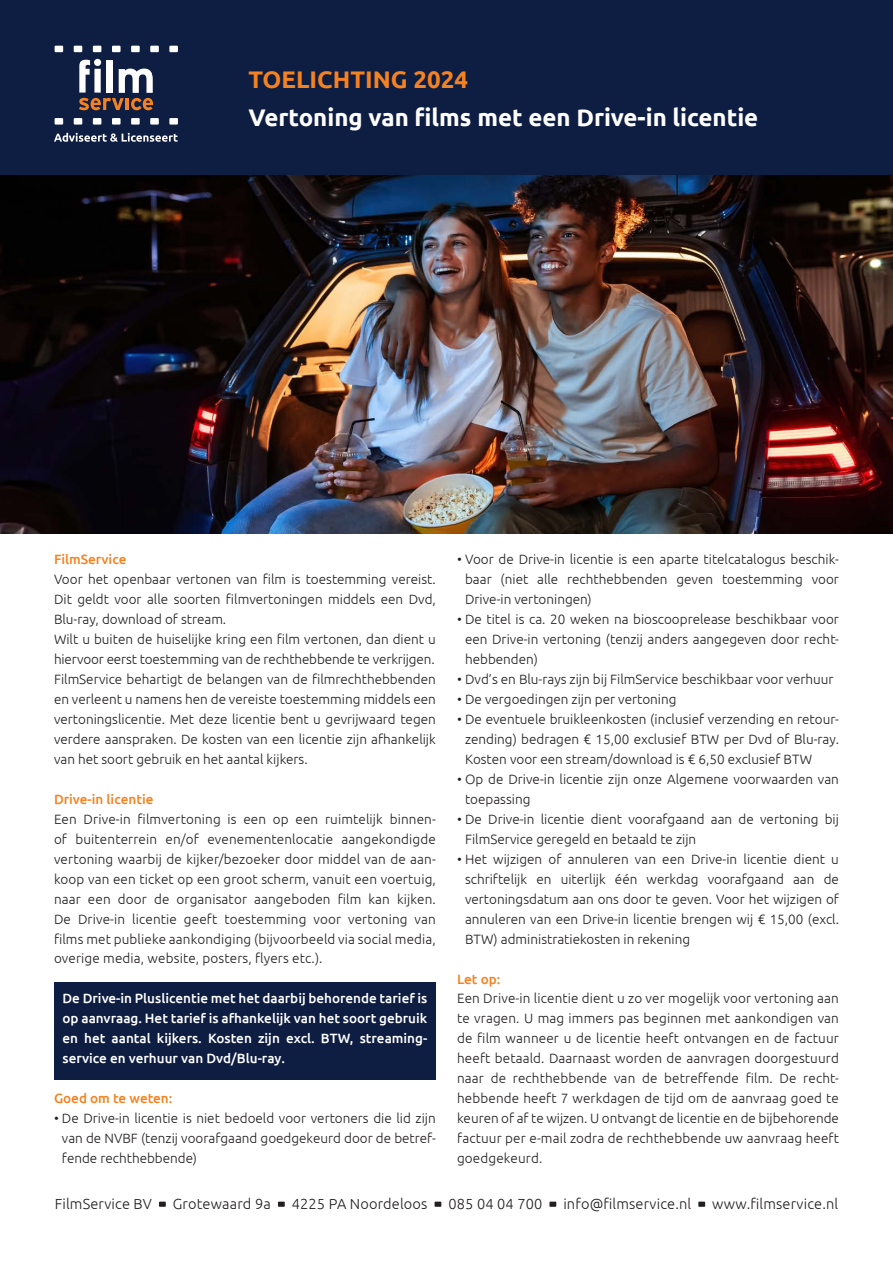
<style>
.page{position:relative;width:893px;height:1263px;background:#fff}
.page>*{position:absolute;margin:0;border:0;box-sizing:border-box;transform-origin:0 0}
.t1{font:700 24px "Ubuntu";color:#fff}
.t2{font:700 24px "Ubuntu";color:#f58220}
.t3{font:300 14.55px "Ubuntu";letter-spacing:.01em;color:#231f20}
.t4{font:300 13.5px/20px "Ubuntu";color:#231f20;text-align:justify}
.t5{font:500 13.5px/20px "Ubuntu";color:#fff;text-align:justify}
.t6{font:500 13.5px "Ubuntu";color:#f58220}
</style>
<div class="page">
<img style="left:0;top:174px;width:893px;height:360px">
<div style="left:54px;top:982px;width:382px;height:98px;background:#0e1d42"></div>
<div style="left:0;top:0;width:893px;height:174px;background:#0e1d42"></div>
<svg style="left:79px;top:59px;width:74px;height:51px"></svg>
<svg style="left:54px;top:133px;width:124px;height:9px"></svg>
<div style="left:74px;top:46px;width:8px;height:6px;background:#fff"></div>
<div style="left:93px;top:46px;width:8px;height:6px;background:#fff"></div>
<div style="left:112px;top:46px;width:9px;height:6px;background:#fff"></div>
<div style="left:131px;top:46px;width:9px;height:6px;background:#fff"></div>
<div style="left:150px;top:46px;width:9px;height:6px;background:#fff"></div>
<div style="left:169px;top:46px;width:9px;height:6px;background:#fff"></div>
<div style="left:55px;top:46px;width:8px;height:6px;background:#fff"></div>
<div style="left:74px;top:118px;width:8px;height:7px;background:#fff"></div>
<div style="left:93px;top:118px;width:8px;height:7px;background:#fff"></div>
<div style="left:112px;top:118px;width:9px;height:7px;background:#fff"></div>
<div style="left:131px;top:118px;width:9px;height:7px;background:#fff"></div>
<div style="left:150px;top:118px;width:9px;height:7px;background:#fff"></div>
<div style="left:169px;top:118px;width:9px;height:7px;background:#fff"></div>
<div style="left:55px;top:118px;width:8px;height:7px;background:#fff"></div>
<div style="left:159px;top:1201px;width:7px;height:6px;background:#231f20"></div>
<div style="left:278px;top:1201px;width:7px;height:6px;background:#231f20"></div>
<svg style="left:435px;top:1201px;width:6px;height:6px"></svg>
<div style="left:549px;top:1201px;width:7px;height:6px;background:#231f20"></div>
<div style="left:698px;top:1201px;width:7px;height:6px;background:#231f20"></div>
<h1 class="t2" style="left:248px;top:65px;width:221px">TOELICHTING 2024</h1>
<h1 class="t1" style="left:248px;top:103px;width:511px">Vertoning van films met een Drive-in licentie</h1>
<p class="t6" style="left:54px;top:551px;width:74px">FilmService</p>
<p class="t4" style="left:54px;top:569px;width:383px;text-align:left">Voor het openbaar vertonen van film is toestemming vereist.<br>Dit geldt voor alle soorten filmvertoningen middels een Dvd, Blu-ray, download of stream.<br>Wilt u buiten de huiselijke kring een film vertonen, dan dient u hiervoor eerst toestemming van de rechthebbende te verkrijgen.<br>FilmService behartigt de belangen van de filmrechthebbenden en verleent u namens hen de vereiste toestemming middels een vertoningslicentie. Met deze licentie bent u gevrijwaard tegen verdere aanspraken. De kosten van een licentie zijn afhankelijk van het soort gebruik en het aantal kijkers.</p>
<p class="t6" style="left:54px;top:790px;width:101px">Drive-in licentie</p>
<p class="t4" style="left:54px;top:809px;width:383px">Een Drive-in filmvertoning is een op een ruimtelijk binnen&shy;of buitenterrein en/of evenementenlocatie aangekondigde vertoning waarbij de kijker/bezoeker door middel van de aan&shy;koop van een ticket op een groot scherm, vanuit een voertuig, naar een door de organisator aangeboden film kan kijken.<br>De Drive-in licentie geeft toestemming voor vertoning van films met publieke aankondiging (bijvoorbeeld via social media, overige media, website, posters, flyers etc.).</p>
<p class="t5" style="left:63px;top:988px;width:366px">De Drive-in Pluslicentie met het daarbij behorende tarief is op aanvraag. Het tarief is afhankelijk van het soort gebruik en het aantal kijkers. Kosten zijn excl. BTW, streaming&shy;service en verhuur van Dvd/Blu-ray.</p>
<p class="t6" style="left:54px;top:1090px;width:120px">Goed om te weten:</p>
<p class="t4" style="left:62px;top:1108px;width:375px;text-indent:-8px">• De Drive-in licentie is niet bedoeld voor vertoners die lid zijn van de NVBF (tenzij voorafgaand goedgekeurd door de betref&shy;fende rechthebbende)</p>
<p class="t4" style="left:465px;top:549px;width:375px;text-indent:-8px">• Voor de Drive-in licentie is een aparte titelcatalogus beschik&shy;baar (niet alle rechthebbenden geven toestemming voor Drive-in vertoningen)</p>
<p class="t4" style="left:465px;top:609px;width:375px;text-indent:-8px">• De titel is ca. 20 weken na bioscooprelease beschikbaar voor een Drive-in vertoning (tenzij anders aangegeven door recht&shy;hebbenden)</p>
<p class="t4" style="left:457px;top:669px;width:378px">• Dvd’s en Blu-rays zijn bij FilmService beschikbaar voor verhuur</p>
<p class="t4" style="left:457px;top:689px;width:221px">• De vergoedingen zijn per vertoning</p>
<p class="t4" style="left:465px;top:709px;width:375px;text-indent:-8px">• De eventuele bruikleenkosten (inclusief verzending en retour&shy;zending) bedragen € 15,00 exclusief BTW per Dvd of Blu-ray.<br>Kosten voor een stream/download is € 6,50 exclusief BTW</p>
<p class="t4" style="left:465px;top:769px;width:375px;text-indent:-8px">• Op de Drive-in licentie zijn onze Algemene voorwaarden van toepassing</p>
<p class="t4" style="left:465px;top:809px;width:375px;text-indent:-8px">• De Drive-in licentie dient voorafgaand aan de vertoning bij<br>FilmService geregeld en betaald te zijn</p>
<p class="t4" style="left:465px;top:849px;width:375px;text-indent:-8px">• Het wijzigen of annuleren van een Drive-in licentie dient u schriftelijk en uiterlijk één werkdag voorafgaand aan de vertoningsdatum aan ons door te geven. Voor het wijzigen of annuleren van een Drive-in licentie brengen wij € 15,00 (excl.<br>BTW) administratiekosten in rekening</p>
<p class="t6" style="left:457px;top:970px;width:45px">Let op:</p>
<p class="t4" style="left:457px;top:988px;width:383px">Een Drive-in licentie dient u zo ver mogelijk voor vertoning aan te vragen. U mag immers pas beginnen met aankondigen van de film wanneer u de licentie heeft ontvangen en de factuur heeft betaald. Daarnaast worden de aanvragen doorgestuurd naar de rechthebbende van de betreffende film. De recht&shy;hebbende heeft 7 werkdagen de tijd om de aanvraag goed te keuren of af te wijzen. U ontvangt de licentie en de bijbehorende factuur per e-mail zodra de rechthebbende uw aanvraag heeft goedgekeurd.</p>
<p class="t3" style="left:55px;top:1195px;width:99px">FilmService BV</p>
<p class="t3" style="left:173px;top:1195px;width:99px">Grotewaard 9a</p>
<p class="t3" style="left:292px;top:1195px;width:137px">4225 PA Noordeloos</p>
<p class="t3" style="left:448px;top:1195px;width:95px">085 04 04 700</p>
<p class="t3" style="left:563px;top:1195px;width:129px">info@filmservice.nl</p>
<p class="t3" style="left:712px;top:1195px;width:127px">www.filmservice.nl</p>
</div>
